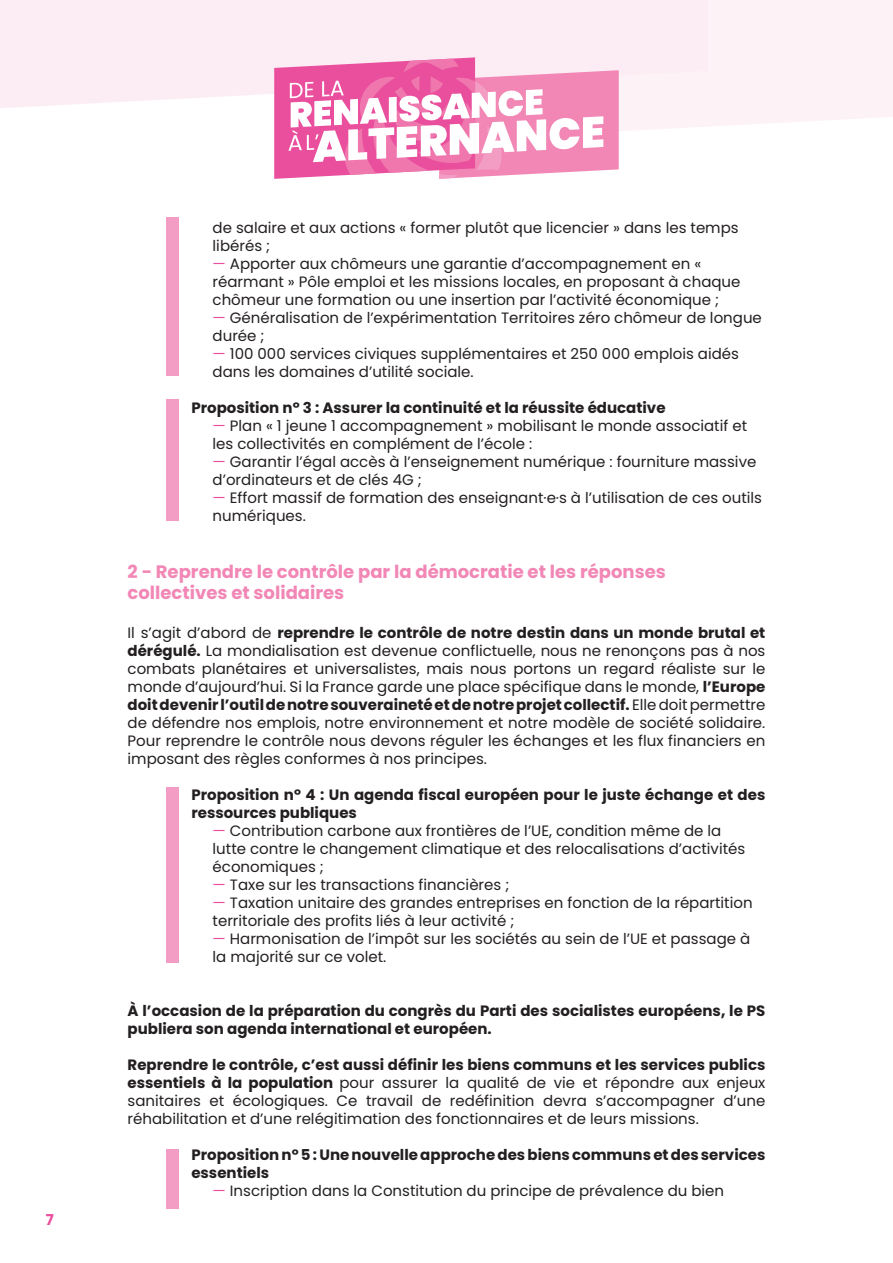
<style>
.page{position:relative;width:893px;height:1263px;background:#fff}
.page>*{position:absolute;margin:0;border:0;box-sizing:border-box;transform-origin:0 0}
.t1{font:700 18px/21px "Poppins";color:#f287b6}
.t2{font:15px/18px "Poppins";color:#231f20}
.t3{font:700 15px/18px "Poppins";color:#231f20}
.t4{font:700 15px "Poppins";color:#ea4f9d}
.s1{color:#ea4f9d}
.s2{font-weight:700}
</style>
<div class="page">
<svg style="left:619px;top:0;width:274px;height:131px;fill:#fdf3f7"></svg>
<svg style="left:0;top:0;width:708px;height:117px;background:#fceef5"></svg>
<svg style="left:274px;top:57px;width:345px;height:122px"></svg>
<div style="left:166px;top:217px;width:13px;height:158px;background:#f49dc4"></div>
<div style="left:166px;top:400px;width:13px;height:121px;background:#f49dc4"></div>
<div style="left:166px;top:787px;width:13px;height:176px;background:#f49dc4"></div>
<div style="left:166px;top:1149px;width:13px;height:60px;background:#f49dc4"></div>
<p class="t4" style="left:46px;top:1211px;width:10px">7</p>
<p class="t2" style="left:213px;top:218px;width:528px">de salaire et aux actions « former plutôt que licencier » dans les temps libérés ;</p>
<p class="t2" style="left:213px;top:254px;width:529px"><span class="s1">—</span> Apporter aux chômeurs une garantie d’accompagnement en « réarmant » Pôle emploi et les missions locales, en proposant à chaque chômeur une formation ou une insertion par l’activité économique ;</p>
<p class="t2" style="left:213px;top:308px;width:551px"><span class="s1">—</span> Généralisation de l’expérimentation Territoires zéro chômeur de longue durée ;</p>
<p class="t2" style="left:213px;top:344px;width:528px"><span class="s1">—</span> 100 000 services civiques supplémentaires et 250 000 emplois aidés dans les domaines d’utilité sociale.</p>
<p class="t3" style="left:191px;top:398px;width:476px">Proposition n° 3 : Assurer la continuité et la réussite éducative</p>
<p class="t2" style="left:213px;top:416px;width:536px"><span class="s1">—</span> Plan « 1 jeune 1 accompagnement » mobilisant le monde associatif et les collectivités en complément de l’école :</p>
<p class="t2" style="left:213px;top:452px;width:545px"><span class="s1">—</span> Garantir l’égal accès à l’enseignement numérique : fourniture massive d’ordinateurs et de clés 4G ;</p>
<p class="t2" style="left:213px;top:488px;width:551px"><span class="s1">—</span> Effort massif de formation des enseignant·e·s à l’utilisation de ces outils numériques.</p>
<p class="t1" style="left:128px;top:561px;width:540px">2 - Reprendre le contrôle par la démocratie et les réponses collectives et solidaires</p>
<p class="t2" style="left:128px;top:623px;width:639px;text-align:justify">Il s’agit d’abord de <span class="s2">reprendre le contrôle de notre destin dans un monde brutal et dérégulé.</span> La mondialisation est devenue conflictuelle, nous ne renonçons pas à nos combats planétaires et universalistes, mais nous portons un regard réaliste sur le monde d’aujourd’hui. Si la France garde une place spécifique dans le monde, <span class="s2">l’Europe doit devenir l’outil de notre souveraineté et de notre projet collectif.</span> Elle doit permettre de défendre nos emplois, notre environnement et notre modèle de société solidaire.<br>Pour reprendre le contrôle nous devons réguler les échanges et les flux financiers en imposant des règles conformes à nos principes.</p>
<p class="t3" style="left:191px;top:785px;width:576px">Proposition n° 4 : Un agenda fiscal européen pour le juste échange et des ressources publiques</p>
<p class="t2" style="left:213px;top:821px;width:534px"><span class="s1">—</span> Contribution carbone aux frontières de l’UE, condition même de la lutte contre le changement climatique et des relocalisations d’activités économiques ;</p>
<p class="t2" style="left:213px;top:875px;width:298px"><span class="s1">—</span> Taxe sur les transactions financières ;</p>
<p class="t2" style="left:213px;top:893px;width:542px"><span class="s1">—</span> Taxation unitaire des grandes entreprises en fonction de la répartition territoriale des profits liés à leur activité ;</p>
<p class="t2" style="left:213px;top:929px;width:539px"><span class="s1">—</span> Harmonisation de l’impôt sur les sociétés au sein de l’UE et passage à la majorité sur ce volet.</p>
<p class="t3" style="left:128px;top:1001px;width:639px">À l’occasion de la préparation du congrès du Parti des socialistes européens, le PS publiera son agenda international et européen.</p>
<p class="t2" style="left:128px;top:1055px;width:639px;text-align:justify"><span class="s2">Reprendre le contrôle, c’est aussi définir les biens communs et les services publics essentiels à la population</span> pour assurer la qualité de vie et répondre aux enjeux sanitaires et écologiques. Ce travail de redéfinition devra s’accompagner d’une réhabilitation et d’une relégitimation des fonctionnaires et de leurs missions.</p>
<p class="t3" style="left:191px;top:1145px;width:576px">Proposition n° 5 : Une nouvelle approche des biens communs et des services essentiels</p>
<p class="t2" style="left:213px;top:1181px;width:513px"><span class="s1">—</span> Inscription dans la Constitution du principe de prévalence du bien</p>
</div>
